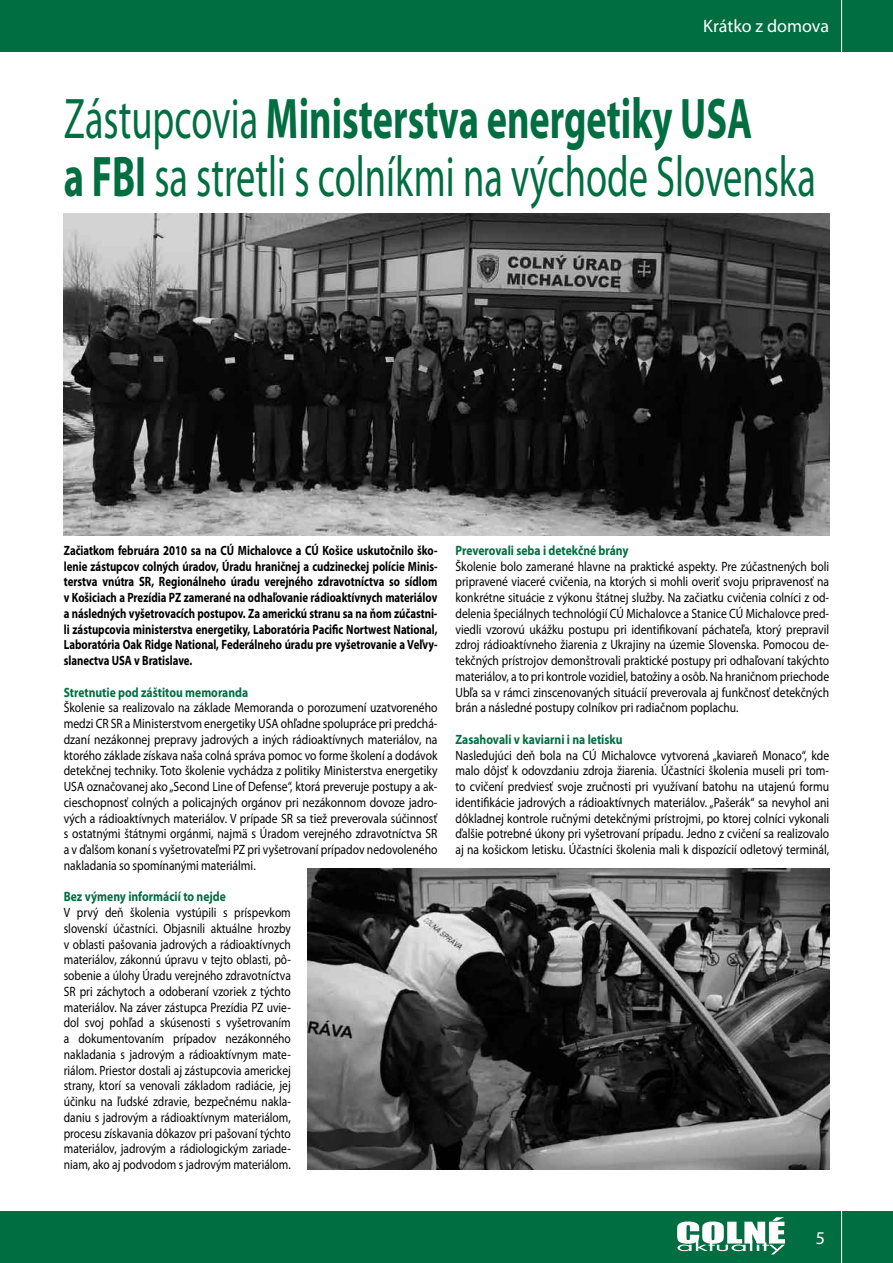
<style>
.page{position:relative;width:893px;height:1263px;background:#fff}
.page>*{position:absolute;margin:0;border:0;box-sizing:border-box;transform-origin:0 0}
.t1{font:57.6px/57.6px "Myriad Pro";color:#006e41;scale:.67 1}
.t2{font:18px "Myriad Pro";color:#fff}
.t3{font:13.5px/15.8px "Myriad Pro";color:#000;text-align:justify;scale:.86 1}
.t4{font:13.5px/15.8px "Myriad Pro";color:#000;text-align:justify;scale:.85 1}
.t5{font:700 13.5px/15.8px "Myriad Pro";color:#000;text-align:justify;scale:.8 1}
.t6{font:700 13.5px "Myriad Pro";color:#006e41;scale:.86 1}
.t7{font:700 13.5px "Myriad Pro";color:#006e41;scale:.85 1}
.s1{font-weight:700}
</style>
<div class="page">
<div style="left:0;top:0;width:893px;height:51px;background:#006e41"></div>
<div style="left:0;top:1212px;width:893px;height:51px;background:#006e41"></div>
<hr style="left:841px;top:1211px;width:1px;height:52px;background:#fff">
<hr style="left:841px;top:0;width:1px;height:54px;background:#fff">
<svg style="left:677px;top:1217px;width:108px;height:37px"></svg>
<img style="left:64px;top:214px;width:765px;height:322px">
<img style="left:308px;top:868px;width:521px;height:301px">
<h2 class="t2" style="left:703px;top:15px;width:128px">Krátko z domova</h2>
<h1 class="t1" style="left:64px;top:89px;width:1124px">Zástupcovia <span class="s1">Ministerstva energetiky USA<br>a FBI</span> sa stretli s colníkmi na východe Slovenska</h1>
<p class="t5" style="left:64px;top:542px;width:469px">Začiatkom februára 2010 sa na CÚ Michalovce a CÚ Košice uskutočnilo ško&shy;lenie zástupcov colných úradov, Úradu hraničnej a cudzineckej polície Minis&shy;terstva vnútra SR, Regionálneho úradu verejného zdravotníctva so sídlom v Košiciach a Prezídia PZ zamerané na odhaľovanie rádioaktívnych materiálov a následných vyšetrovacích postupov. Za americkú stranu sa na ňom zúčastni&shy;li zástupcovia ministerstva energetiky, Laboratória Pacific Nortwest National, Laboratória Oak Ridge National, Federálneho úradu pre vyšetrovanie a Veľvy&shy;slanectva USA v Bratislave.</p>
<p class="t7" style="left:64px;top:683px;width:219px">Stretnutie pod záštitou memoranda</p>
<p class="t3" style="left:64px;top:700px;width:436px">Školenie sa realizovalo na základe Memoranda o porozumení uzatvoreného medzi CR SR a Ministerstvom energetiky USA ohľadne spolupráce pri predchá&shy;dzaní nezákonnej prepravy jadrových a iných rádioaktívnych materiálov, na ktorého základe získava naša colná správa pomoc vo forme školení a dodávok detekčnej techniky. Toto školenie vychádza z politiky Ministerstva energetiky USA označovanej ako „Second Line of Defense“, ktorá preveruje postupy a ak&shy;cieschopnosť colných a policajných orgánov pri nezákonnom dovoze jadro&shy;vých a rádioaktívnych materiálov. V prípade SR sa tiež preverovala súčinnosť s ostatnými štátnymi orgánmi, najmä s Úradom verejného zdravotníctva SR a v ďalšom konaní s vyšetrovateľmi PZ pri vyšetrovaní prípadov nedovoleného nakladania so spomínanými materiálmi.</p>
<p class="t6" style="left:64px;top:888px;width:190px">Bez výmeny informácií to nejde</p>
<p class="t4" style="left:64px;top:904px;width:269px">V prvý deň školenia vystúpili s príspevkom slovenskí účastníci. Objasnili aktuálne hrozby v oblasti pašovania jadrových a rádioaktívnych materiálov, zákonnú úpravu v tejto oblasti, pô&shy;sobenie a úlohy Úradu verejného zdravotníctva SR pri záchytoch a odoberaní vzoriek z týchto materiálov. Na záver zástupca Prezídia PZ uvie&shy;dol svoj pohľad a skúsenosti s vyšetrovaním a dokumentovaním prípadov nezákonného nakladania s jadrovým a rádioaktívnym mate&shy;riálom. Priestor dostali aj zástupcovia americkej strany, ktorí sa venovali základom radiácie, jej účinku na ľudské zdravie, bezpečnému nakla&shy;daniu s jadrovým a rádioaktívnym materiálom, procesu získavania dôkazov pri pašovaní týchto materiálov, jadrovým a rádiologickým zariade&shy;niam, ako aj podvodom s jadrovým materiálom.</p>
<p class="t6" style="left:455px;top:541px;width:203px">Preverovali seba i detekčné brány</p>
<p class="t3" style="left:455px;top:558px;width:436px">Školenie bolo zamerané hlavne na praktické aspekty. Pre zúčastnených boli pripravené viaceré cvičenia, na ktorých si mohli overiť svoju pripravenosť na konkrétne situácie z výkonu štátnej služby. Na začiatku cvičenia colníci z od&shy;delenia špeciálnych technológií CÚ Michalovce a Stanice CÚ Michalovce pred&shy;viedli vzorovú ukážku postupu pri identifikovaní páchateľa, ktorý prepravil zdroj rádioaktívneho žiarenia z Ukrajiny na územie Slovenska. Pomocou de&shy;tekčných prístrojov demonštrovali praktické postupy pri odhaľovaní takýchto materiálov, a to pri kontrole vozidiel, batožiny a osôb. Na hraničnom priechode Ubľa sa v rámci zinscenovaných situácií preverovala aj funkčnosť detekčných brán a následné postupy colníkov pri radiačnom poplachu.</p>
<p class="t6" style="left:455px;top:730px;width:196px">Zasahovali v kaviarni i na letisku</p>
<p class="t3" style="left:455px;top:747px;width:436px">Nasledujúci deň bola na CÚ Michalovce vytvorená „kaviareň Monaco“, kde malo dôjsť k odovzdaniu zdroja žiarenia. Účastníci školenia museli pri tom&shy;to cvičení predviesť svoje zručnosti pri využívaní batohu na utajenú formu identifikácie jadrových a rádioaktívnych materiálov. „Pašerák“ sa nevyhol ani dôkladnej kontrole ručnými detekčnými prístrojmi, po ktorej colníci vykonali ďalšie potrebné úkony pri vyšetrovaní prípadu. Jedno z cvičení sa realizovalo aj na košickom letisku. Účastníci školenia mali k dispozícií odletový terminál,</p>
<h2 class="t2" style="left:816px;top:1227px;width:11px">5</h2>
</div>
